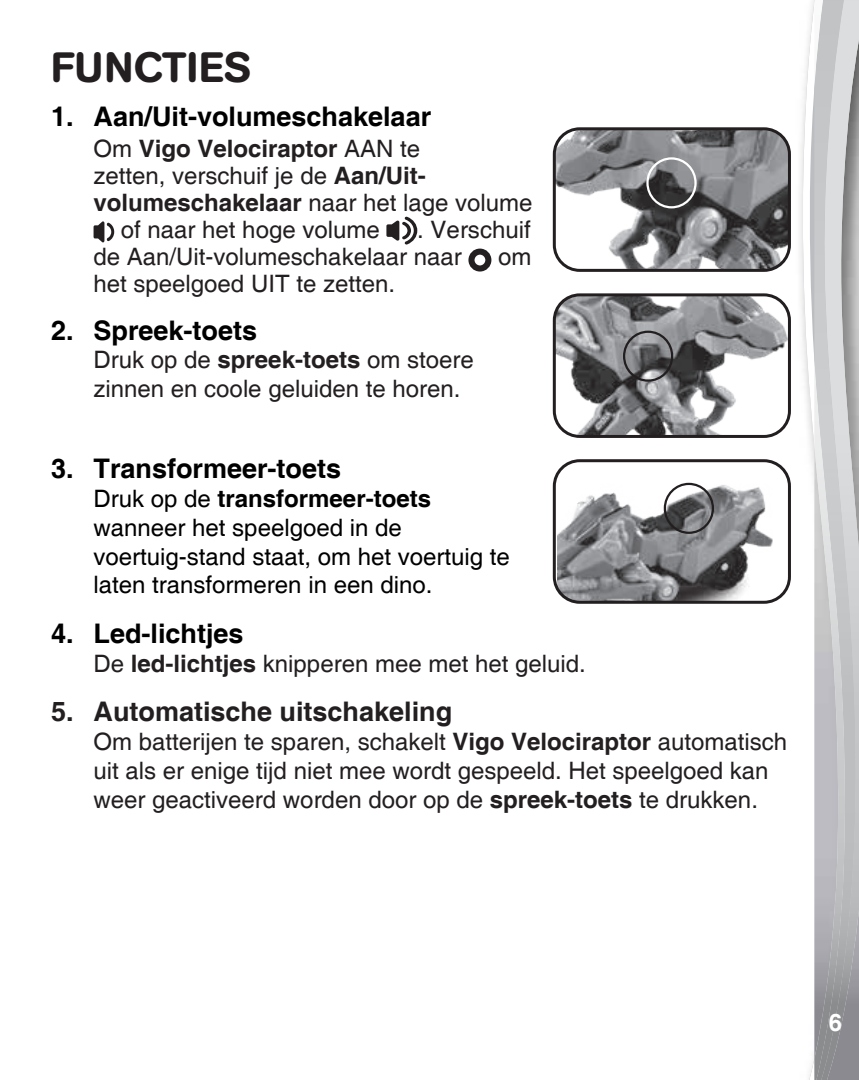
<style>
.page{position:relative;width:859px;height:1080px;background:#fff}
.page>*{position:absolute;margin:0;border:0;box-sizing:border-box;transform-origin:0 0}
.t1{font:500 42px "AG Book Rounded";letter-spacing:.02em;color:#231f20}
.t2{font:700 27px "Helvetica";color:#000}
.t3{font:700 27px "Helvetica";color:#231f20}
.t4{font:24px/28.8px "Helvetica";color:#231f20}
.t5{font:24px/28.8px "Helvetica";color:#000}
.t6{font:700 24px "Helvetica";color:#231f20}
.t7{font:700 24px "Helvetica";color:#fff}
.s1{font-weight:400}
.s2{font-weight:700}
</style>
<div class="page">
<img style="left:557px;top:131px;width:230px;height:137px">
<div style="left:553px;top:127px;width:238px;height:145px;border:3px solid #231f20;border-radius:26px"></div>
<img style="left:557px;top:297px;width:230px;height:137px">
<div style="left:553px;top:293px;width:238px;height:145px;border:3px solid #231f20;border-radius:26px"></div>
<div style="left:623px;top:331px;width:50px;height:51px;border:2px solid #231f20;border-radius:50%"></div>
<div style="left:646px;top:157px;width:51px;height:51px;border:2px solid #fff;border-radius:50%"></div>
<img style="left:557px;top:463px;width:230px;height:137px">
<div style="left:553px;top:459px;width:238px;height:145px;border:3px solid #231f20;border-radius:26px"></div>
<div style="left:664px;top:483px;width:50px;height:51px;border:2px solid #231f20;border-radius:50%"></div>
<svg style="left:802px;top:0;width:12px;height:1080px"></svg>
<img style="left:858px;top:3px;width:1px;height:1077px">
<img style="left:847px;top:3px;width:11px;height:1077px">
<svg style="left:847px;top:0;width:12px;height:3px"></svg>
<img style="left:814px;top:0;width:33px;height:1080px">
<svg style="left:94px;top:221px;width:20px;height:21px"></svg>
<svg style="left:386px;top:217px;width:31px;height:28px"></svg>
<svg style="left:468px;top:248px;width:24px;height:24px"></svg>
<h1 class="t1" style="left:51px;top:43px;width:201px">FUNCTIES</h1>
<p class="t2" style="left:51px;top:100px;width:382px">1. Aan/Uit-volumeschakelaar</p>
<p class="t6" style="left:94px;top:134px;width:328px"><span class="s1">Om</span> Vigo Velociraptor <span class="s1">AAN te</span></p>
<p class="t4" style="left:94px;top:162px;width:334px">zetten, verschuif je de <span class="s2">Aan/Uit-</span></p>
<p class="t4" style="left:94px;top:189px;width:440px"><span class="s2">volumeschakelaar</span> naar het lage volume</p>
<p class="t4" style="left:121px;top:216px;width:260px">of naar het hoge volume</p>
<p class="t4" style="left:94px;top:217px;width:439px;line-height:27px;text-indent:324px">. Verschuif de Aan/Uit-volumeschakelaar naar</p>
<p class="t4" style="left:498px;top:243px;width:35px">om</p>
<p class="t4" style="left:94px;top:270px;width:303px">het speelgoed UIT te zetten.</p>
<p class="t2" style="left:51px;top:314px;width:208px">2. Spreek-toets</p>
<p class="t4" style="left:94px;top:347px;width:382px">Druk op de <span class="s2">spreek-toets</span> om stoere zinnen en coole geluiden te horen.</p>
<p class="t2" style="left:51px;top:452px;width:292px">3. Transformeer-toets</p>
<p class="t5" style="left:94px;top:485px;width:418px">Druk op de <span class="s2">transformeer-toets </span>wanneer het speelgoed in de voertuig-stand staat, om het voertuig te laten transformeren in een dino.</p>
<p class="t2" style="left:51px;top:617px;width:194px">4. Led-lichtjes</p>
<p class="t4" style="left:94px;top:650px;width:494px">De <span class="s2">led-lichtjes</span> knipperen mee met het geluid.</p>
<p class="t3" style="left:51px;top:695px;width:403px">5. Automatische uitschakeling</p>
<p class="t4" style="left:94px;top:728px;width:695px">Om batterijen te sparen, schakelt <span class="s2">Vigo Velociraptor</span> automatisch uit als er enige tijd niet mee wordt gespeeld. Het speelgoed kan weer geactiveerd worden door op de <span class="s2">spreek-toets</span> te drukken.</p>
<p class="t7" style="left:829px;top:1008px;width:15px">6</p>
</div>
